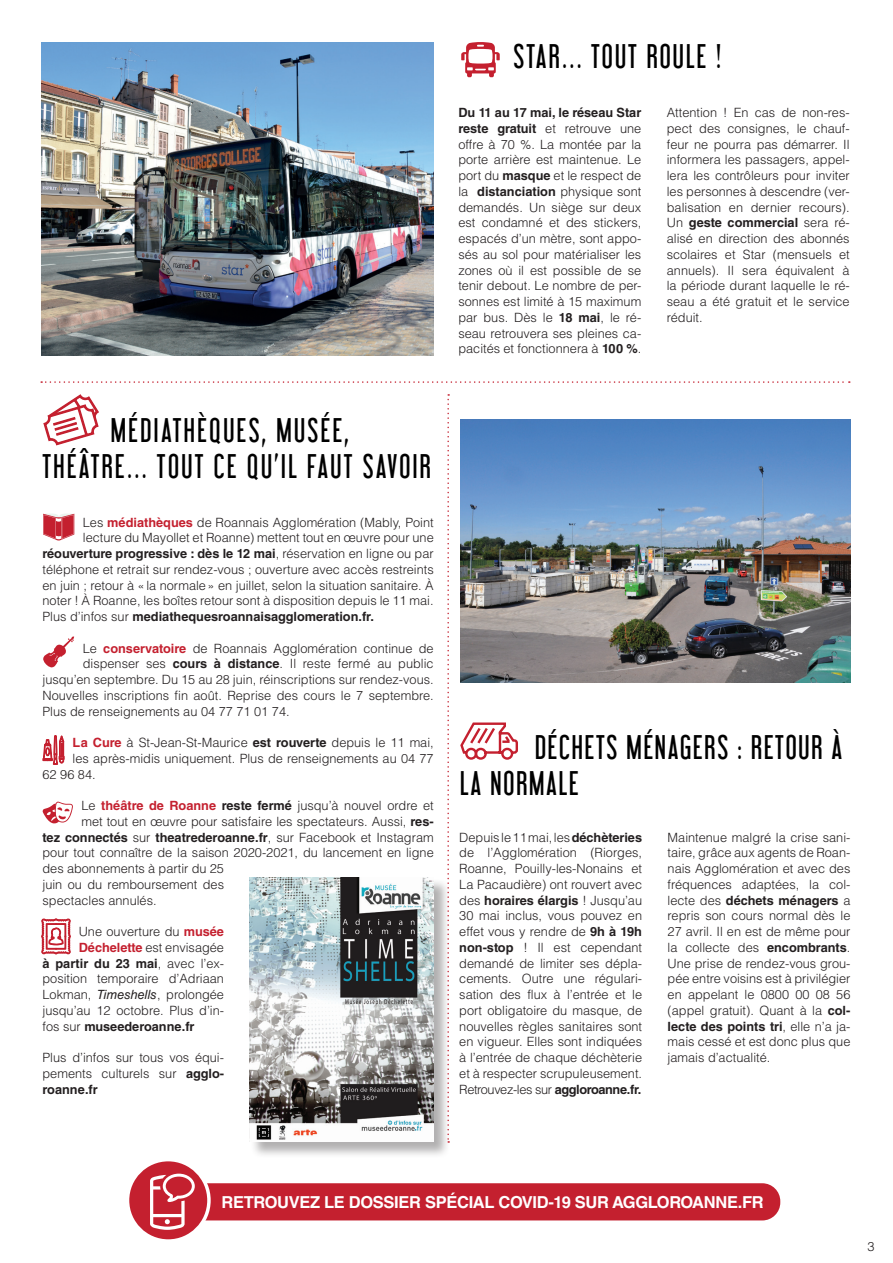
<style>
.page{position:relative;width:893px;height:1263px;background:#fff}
.page>*{position:absolute;margin:0;border:0;box-sizing:border-box;transform-origin:0 0}
.TITRE_TEXTE{font:30px/36px "Libel Suit";letter-spacing:.07em;color:#000}
.TEXTE_COURANT{font:700 16.5px "Helvetica LT Std";letter-spacing:-.02em;color:#fff}
.TEXTE_COURANT-2{font:300 12.75px/15.8px "Helvetica LT Std";color:#231f20;text-align:justify}
.TEXTE_COURANT-3{font:700 12.75px "Helvetica LT Std";color:#231f20}
.s1{font-weight:700;color:#c4202f}
.s2{font-weight:300}
.s3{font-weight:700}
.s4{font-weight:400;font-style:italic}
</style>
<div class="page">
<svg style="left:460px;top:722px;width:58px;height:38px"></svg>
<svg style="left:41px;top:381px;width:809px;height:2px"></svg>
<img style="left:460px;top:420px;width:390px;height:263px">
<div style="left:180px;top:1183px;width:600px;height:37px;background:#c4202f;border-radius:18px"></div>
<svg style="left:128px;top:1159px;width:81px;height:82px;fill:#c4202f"></svg>
<div style="left:126px;top:1158px;width:85px;height:85px;border:3px solid #fff;border-radius:50%"></div>
<svg style="left:150px;top:1173px;width:45px;height:57px"></svg>
<svg style="left:461px;top:42px;width:39px;height:35px"></svg>
<svg style="left:43px;top:513px;width:31px;height:28px"></svg>
<svg style="left:42px;top:735px;width:23px;height:30px"></svg>
<svg style="left:42px;top:802px;width:31px;height:22px"></svg>
<div style="left:250px;top:878px;width:200px;height:281px;background:#231f20;opacity:.35"></div>
<img style="left:250px;top:878px;width:184px;height:264px">
<svg style="left:43px;top:394px;width:56px;height:52px"></svg>
<svg style="left:41px;top:918px;width:30px;height:37px"></svg>
<img style="left:41px;top:43px;width:392px;height:313px">
<svg style="left:447px;top:394px;width:2px;height:749px"></svg>
<svg style="left:43px;top:636px;width:31px;height:32px"></svg>
<p class="TITRE_TEXTE" style="left:43px;top:413px;width:390px;text-align:center">MÉDIATHÈQUES, MUSÉE,<br>THÉÂTRE… TOUT CE QU’IL FAUT SAVOIR</p>
<p class="TEXTE_COURANT-2" style="left:83px;top:514px;width:352px">Les <span class="s1">médiathèques</span> de Roannais Agglomération (Mably, Point</p>
<p class="TEXTE_COURANT-2" style="left:83px;top:530px;width:352px">lecture du Mayollet et Roanne) mettent tout en œuvre pour une</p>
<p class="TEXTE_COURANT-3" style="left:43px;top:546px;width:393px">réouverture progressive : dès le 12 mai<span class="s2">, réservation en ligne ou par</span></p>
<p class="TEXTE_COURANT-2" style="left:43px;top:561px;width:393px">téléphone et retrait sur rendez-vous ; ouverture avec accès restreints</p>
<p class="TEXTE_COURANT-2" style="left:43px;top:577px;width:393px">en juin ; retour à «la normale» en juillet, selon la situation sanitaire. À</p>
<p class="TEXTE_COURANT-2" style="left:43px;top:593px;width:393px">noter ! À Roanne, les boîtes retour sont à disposition depuis le 11 mai.</p>
<p class="TEXTE_COURANT-3" style="left:43px;top:609px;width:333px"><span class="s2">Plus d’infos sur</span> mediathequesroannaisagglomeration.fr.</p>
<p class="TEXTE_COURANT-2" style="left:83px;top:640px;width:352px">Le <span class="s1">conservatoire</span> de Roannais Agglomération continue de</p>
<p class="TEXTE_COURANT-2" style="left:83px;top:656px;width:353px">dispenser ses <span class="s3">cours à distance</span>. Il reste fermé au public</p>
<p class="TEXTE_COURANT-2" style="left:43px;top:671px;width:393px">jusqu’en septembre. Du 15 au 28 juin, réinscriptions sur rendez-vous.</p>
<p class="TEXTE_COURANT-2" style="left:43px;top:687px;width:393px">Nouvelles inscriptions fin août. Reprise des cours le 7 septembre.</p>
<p class="TEXTE_COURANT-2" style="left:43px;top:703px;width:249px">Plus de renseignements au 04 77 71 01 74.</p>
<p class="TEXTE_COURANT-2" style="left:73px;top:734px;width:363px"><span class="s1">La Cure</span> à St-Jean-St-Maurice <span class="s3">est rouverte</span> depuis le 11 mai,</p>
<p class="TEXTE_COURANT-2" style="left:73px;top:750px;width:363px">les après-midis uniquement. Plus de renseignements au 04 77</p>
<p class="TEXTE_COURANT-2" style="left:43px;top:766px;width:55px">62 96 84.</p>
<p class="TEXTE_COURANT-2" style="left:81px;top:797px;width:354px">Le <span class="s1">théâtre de Roanne</span> <span class="s3">reste fermé</span> jusqu’à nouvel ordre et</p>
<p class="TEXTE_COURANT-2" style="left:81px;top:813px;width:354px">met tout en œuvre pour satisfaire les spectateurs. Aussi, <span class="s3">res-</span></p>
<p class="TEXTE_COURANT-3" style="left:43px;top:829px;width:393px">tez connectés <span class="s2">sur</span> theatrederoanne.fr<span class="s2">, sur Facebook et Instagram</span></p>
<p class="TEXTE_COURANT-2" style="left:43px;top:845px;width:393px">pour tout connaître de la saison 2020-2021, du lancement en ligne</p>
<p class="TEXTE_COURANT-2" style="left:43px;top:860px;width:183px">des abonnements à partir du 25</p>
<p class="TEXTE_COURANT-2" style="left:43px;top:876px;width:183px">juin ou du remboursement des</p>
<p class="TEXTE_COURANT-2" style="left:43px;top:892px;width:116px">spectacles annulés.</p>
<p class="TEXTE_COURANT-2" style="left:79px;top:923px;width:147px">Une ouverture du <span class="s1">musée</span></p>
<p class="TEXTE_COURANT-2" style="left:79px;top:939px;width:147px"><span class="s1">Déchelette</span> est envisagée</p>
<p class="TEXTE_COURANT-3" style="left:43px;top:955px;width:183px">à partir du 23 mai<span class="s2">, avec l’ex-</span></p>
<p class="TEXTE_COURANT-2" style="left:43px;top:971px;width:183px">position temporaire d’Adriaan</p>
<p class="TEXTE_COURANT-2" style="left:43px;top:986px;width:183px">Lokman, <span class="s4">Timeshells</span>, prolongée</p>
<p class="TEXTE_COURANT-2" style="left:43px;top:1002px;width:183px">jusqu’au 12 octobre. Plus d’in-</p>
<p class="TEXTE_COURANT-3" style="left:43px;top:1018px;width:154px"><span class="s2">fos sur</span> museederoanne.fr</p>
<p class="TEXTE_COURANT-2" style="left:43px;top:1049px;width:183px">Plus d’infos sur tous vos équi&shy;pements culturels sur <span class="s3">agglo&shy;roanne.fr</span></p>
<p class="TITRE_TEXTE" style="left:514px;top:38px;width:209px">STAR… TOUT ROULE !</p>
<p class="TEXTE_COURANT-2" style="left:458px;top:104px;width:184px"><span class="s3">Du 11 au 17 mai, le réseau Star reste gratuit</span> et retrouve une offre à 70 %. La montée par la porte arrière est maintenue. Le port du <span class="s3">masque</span> et le respect de la <span class="s3">distanciation</span> physique sont demandés. Un siège sur deux est condamné et des stickers, espacés d’un mètre, sont appo&shy;sés au sol pour matérialiser les zones où il est possible de se tenir debout. Le nombre de per&shy;sonnes est limité à 15 maximum par bus. Dès le <span class="s3">18 mai</span>, le ré&shy;seau retrouvera ses pleines ca&shy;pacités et fonctionnera à <span class="s3">100 %</span>.</p>
<p class="TEXTE_COURANT-2" style="left:667px;top:104px;width:184px">Attention ! En cas de non-res&shy;pect des consignes, le chauf&shy;feur ne pourra pas démarrer. Il informera les passagers, appel&shy;lera les contrôleurs pour inviter les personnes à descendre (ver&shy;balisation en dernier recours).<br>Un <span class="s3">geste commercial</span> sera ré&shy;alisé en direction des abonnés scolaires et Star (mensuels et annuels). Il sera équivalent à la période durant laquelle le ré&shy;seau a été gratuit et le service réduit.</p>
<p class="TITRE_TEXTE" style="left:460px;top:729px;width:384px;text-indent:75px">DÉCHETS MÉNAGERS : RETOUR À<br>LA NORMALE</p>
<p class="TEXTE_COURANT-2" style="left:459px;top:829px;width:184px">Depuis le 11 mai, les <span class="s3">déchèteries </span>de l’Agglomération (Riorges, Roanne, Pouilly-les-Nonains et La Pacaudière) ont rouvert avec des <span class="s3">horaires élargis</span> ! Jusqu’au 30 mai inclus, vous pouvez en effet vous y rendre de <span class="s3">9h à 19h non-stop</span> ! Il est cependant demandé de limiter ses dépla&shy;cements. Outre une régulari&shy;sation des flux à l’entrée et le port obligatoire du masque, de nouvelles règles sanitaires sont en vigueur. Elles sont indiquées à l’entrée de chaque déchèterie et à respecter scrupuleusement.<br>Retrouvez-les sur <span class="s3">aggloroanne.fr.</span></p>
<p class="TEXTE_COURANT-2" style="left:668px;top:829px;width:184px">Maintenue malgré la crise sani&shy;taire, grâce aux agents de Roan&shy;nais Agglomération et avec des fréquences adaptées, la col&shy;lecte des <span class="s3">déchets ménagers</span> a repris son cours normal dès le 27 avril. Il en est de même pour la collecte des <span class="s3">encombrants</span>.<br>Une prise de rendez-vous grou&shy;pée entre voisins est à privilégier en appelant le 0800 00 08 56 (appel gratuit). Quant à la <span class="s3">col&shy;lecte des points tri</span>, elle n’a ja&shy;mais cessé et est donc plus que jamais d’actualité.</p>
<p class="TEXTE_COURANT" style="left:221px;top:1192px;width:544px">RETROUVEZ LE DOSSIER SPÉCIAL COVID-19 SUR AGGLOROANNE.FR</p>
<p class="TEXTE_COURANT-2" style="left:867px;top:1238px;width:9px">3</p>
</div>
